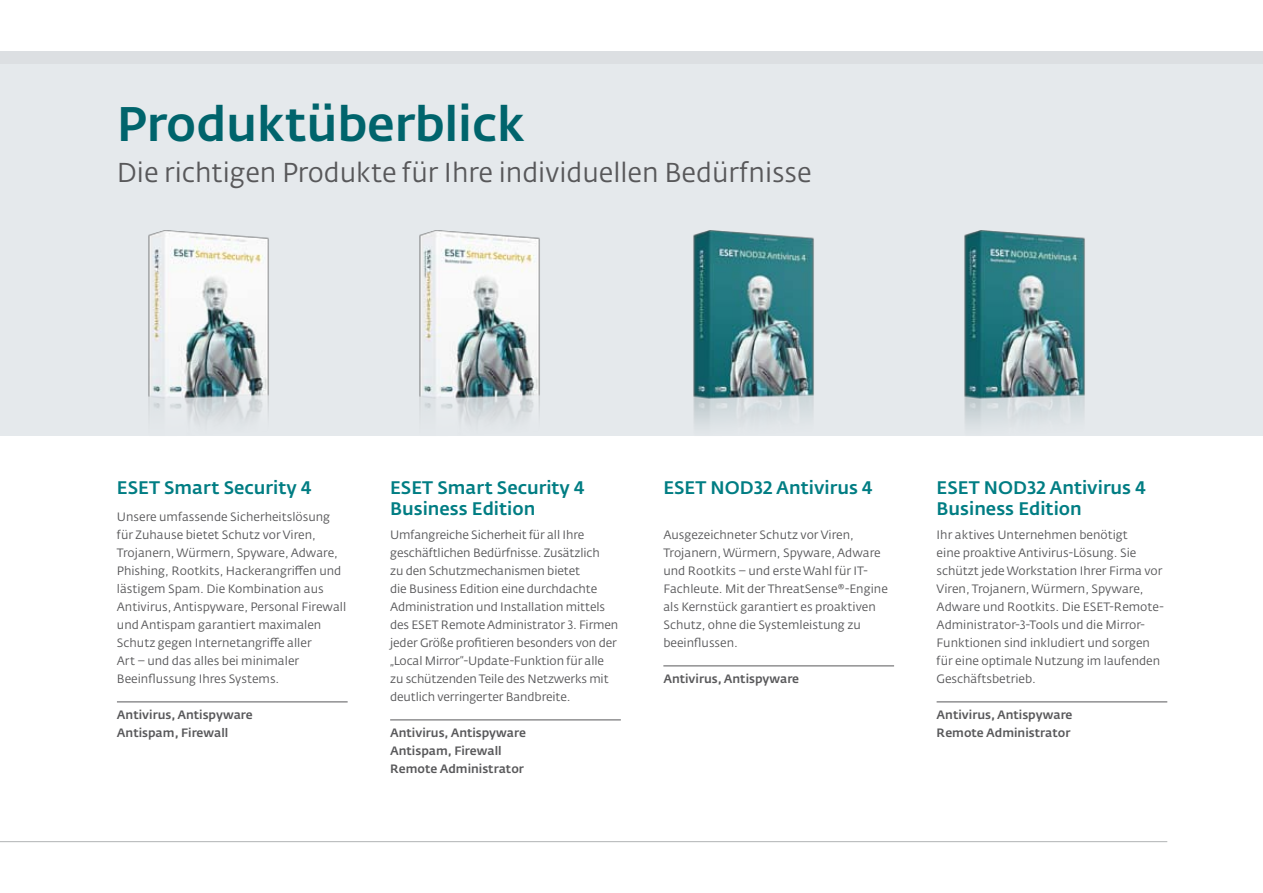
<style>
.page{position:relative;width:1263px;height:893px;background:#fff}
.page>*{position:absolute;margin:0;border:0;box-sizing:border-box;transform-origin:0 0}
.t1{font:500 48px "Fedra Sans Alt Pro";color:#00646c}
.t2{font:27px "Fedra Sans Alt Pro";color:#58585a}
.t3{font:500 18px/21px "Fedra Sans Alt Pro";color:#007d83}
.t4{font:12px/18px "Fedra Sans Alt Pro";color:#58585a}
.t5{font:500 12px/18px "Fedra Sans Alt Pro";color:#58585a}
</style>
<div class="page">
<div style="left:0;top:51px;width:1263px;height:385px;background:#e5e9ec"></div>
<div style="left:0;top:51px;width:1263px;height:13px;background:#dcdfe2"></div>
<hr style="left:0;top:841px;width:1167px;height:1px;background:#b1b3b4">
<img style="left:148px;top:230px;width:121px;height:191px">
<img style="left:693px;top:230px;width:121px;height:196px">
<img style="left:419px;top:230px;width:121px;height:192px">
<img style="left:964px;top:230px;width:121px;height:196px">
<hr style="left:117px;top:701px;width:231px;height:1px;background:#58585a">
<hr style="left:663px;top:665px;width:231px;height:1px;background:#58585a">
<hr style="left:390px;top:719px;width:231px;height:1px;background:#58585a">
<hr style="left:936px;top:701px;width:231px;height:1px;background:#58585a">
<h1 class="t1" style="left:117px;top:94px;width:410px">Produktüberblick</h1>
<h2 class="t2" style="left:117px;top:155px;width:696px">Die richtigen Produkte für Ihre individuellen Bedürfnisse</h2>
<h3 class="t3" style="left:117px;top:477px;width:196px">ESET Smart Security 4</h3>
<p class="t4" style="left:117px;top:508px;width:231px">Unsere umfassende Sicherheitslösung für Zuhause bietet Schutz vor Viren, Trojanern, Würmern, Spyware, Adware, Phishing, Rootkits, Hackerangriffen und lästigem Spam. Die Kombination aus Antivirus, Antispyware, Personal Firewall und Antispam garantiert maximalen Schutz gegen Internetangriffe aller<br>Art – und das alles bei minimaler Beeinflussung Ihres Systems.</p>
<p class="t5" style="left:117px;top:706px;width:137px">Antivirus, Antispyware<br>Antispam, Firewall</p>
<h3 class="t3" style="left:390px;top:477px;width:196px">ESET Smart Security 4<br>Business Edition</h3>
<p class="t4" style="left:390px;top:526px;width:230px">Umfangreiche Sicherheit für all Ihre geschäftlichen Bedürfnisse. Zusätzlich<br>zu den Schutzmechanismen bietet<br>die Business Edition eine durchdachte Administration und Installation mittels des ESET Remote Administrator 3. Firmen jeder Größe profitieren besonders von der „Local Mirror“-Update-Funktion für alle zu schützenden Teile des Netzwerks mit deutlich verringerter Bandbreite.</p>
<p class="t5" style="left:390px;top:724px;width:137px">Antivirus, Antispyware<br>Antispam, Firewall<br>Remote Administrator</p>
<h3 class="t3" style="left:663px;top:477px;width:211px">ESET NOD32 Antivirus 4</h3>
<p class="t4" style="left:663px;top:526px;width:226px">Ausgezeichneter Schutz vor Viren, Trojanern, Würmern, Spyware, Adware und Rootkits – und erste Wahl für IT-Fachleute. Mit der ThreatSense®-Engine als Kernstück garantiert es proaktiven Schutz, ohne die Systemleistung zu beeinflussen.</p>
<p class="t5" style="left:663px;top:670px;width:137px">Antivirus, Antispyware</p>
<h3 class="t3" style="left:936px;top:477px;width:211px">ESET NOD32 Antivirus 4<br>Business Edition</h3>
<p class="t4" style="left:936px;top:526px;width:229px">Ihr aktives Unternehmen benötigt<br>eine proaktive Antivirus-Lösung. Sie schützt jede Workstation Ihrer Firma vor Viren, Trojanern, Würmern, Spyware, Adware und Rootkits. Die ESET-Remote-Administrator-3-Tools und die Mirror-Funktionen sind inkludiert und sorgen für eine optimale Nutzung im laufenden Geschäftsbetrieb.</p>
<p class="t5" style="left:936px;top:706px;width:137px">Antivirus, Antispyware<br>Remote Administrator</p>
</div>
